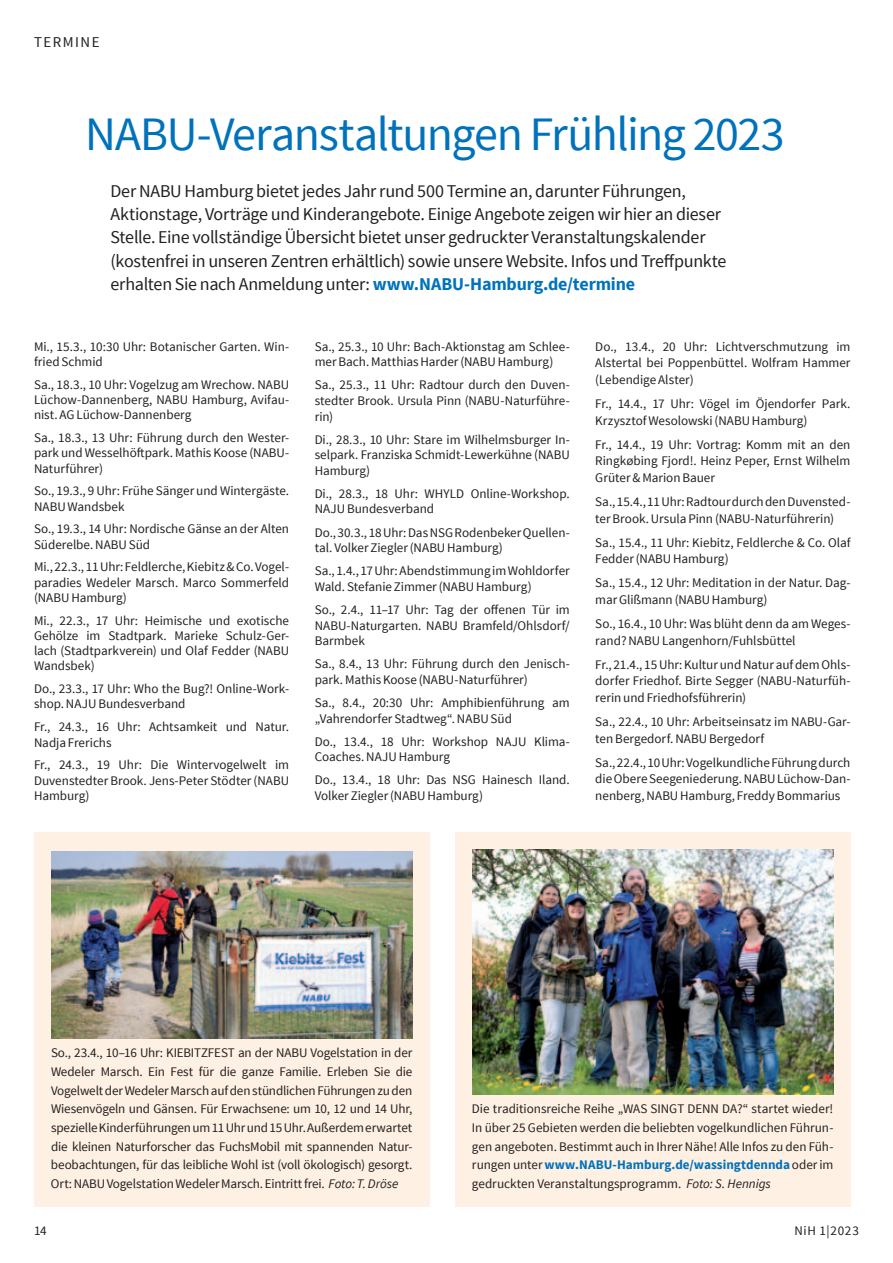
<style>
.page{position:relative;width:893px;height:1263px;background:#fff}
.page>*{position:absolute;margin:0;border:0;box-sizing:border-box;transform-origin:0 0}
.t1{font:48px "Source Sans Pro";letter-spacing:-.03em;color:#0072bc}
.t2{font:18px/23.2px "Source Sans Pro";letter-spacing:-.015em;color:#231f20}
.t3{font:15px "Source Sans Pro";letter-spacing:.1em;color:#231f20}
.t4{font:13.2px/15.3px "Source Sans Pro";color:#231f20}
.s1{font-weight:700;color:#0072bc}
.s2{font-style:italic}
</style>
<div class="page">
<div style="left:455px;top:833px;width:395px;height:374px;background:#fef0e2"></div>
<div style="left:34px;top:833px;width:395px;height:374px;background:#fef0e2"></div>
<img style="left:51px;top:851px;width:361px;height:187px">
<img style="left:472px;top:850px;width:361px;height:244px">
<p class="t3" style="left:34px;top:32px;width:67px">TERMINE</p>
<h1 class="t1" style="left:85px;top:104px;width:701px">NABU-Veranstaltungen Frühling 2023</h1>
<p class="t2" style="left:111px;top:179px;width:617px">Der NABU Hamburg bietet jedes Jahr rund 500 Termine an, darunter Führungen, Aktionstage, Vorträge und Kinderangebote. Einige Angebote zeigen wir hier an dieser Stelle. Eine vollständige Übersicht bietet unser gedruckter Veranstaltungskalender (kostenfrei in unseren Zentren erhältlich) sowie unsere Website. Infos und Treffpunkte erhalten Sie nach Anmeldung unter: <span class="s1">www.NABU-Hamburg.de/termine</span></p>
<p class="t4" style="left:34px;top:339px;width:257px">Mi., 15.3., 10:30 Uhr: Botanischer Garten. Win&shy;fried Schmid</p>
<p class="t4" style="left:34px;top:377px;width:257px;text-align:justify">Sa., 18.3., 10 Uhr: Vogelzug am Wrechow. NABU Lüchow-Dannenberg, NABU Hamburg, Avifau&shy;nist. AG Lüchow-Dannenberg</p>
<p class="t4" style="left:34px;top:430px;width:257px;text-align:justify">Sa., 18.3., 13 Uhr: Führung durch den Wester&shy;park und Wesselhöftpark. Mathis Koose (NABU-Naturführer)</p>
<p class="t4" style="left:34px;top:483px;width:257px">So., 19.3., 9 Uhr: Frühe Sänger und Wintergäste.<br>NABU Wandsbek</p>
<p class="t4" style="left:34px;top:521px;width:257px">So., 19.3., 14 Uhr: Nordische Gänse an der Alten<br>Süderelbe. NABU Süd</p>
<p class="t4" style="left:34px;top:559px;width:257px;text-align:justify">Mi., 22.3., 11 Uhr: Feldlerche, Kiebitz &amp; Co. Vogel&shy;paradies Wedeler Marsch. Marco Sommerfeld (NABU Hamburg)</p>
<p class="t4" style="left:34px;top:613px;width:257px;text-align:justify">Mi., 22.3., 17 Uhr: Heimische und exotische Gehölze im Stadtpark. Marieke Schulz-Ger&shy;lach (Stadtparkverein) und Olaf Fedder (NABU Wandsbek)</p>
<p class="t4" style="left:34px;top:681px;width:257px">Do., 23.3., 17 Uhr: Who the Bug?! Online-Work&shy;shop. NAJU Bundesverband</p>
<p class="t4" style="left:34px;top:719px;width:257px">Fr., 24.3., 16 Uhr: Achtsamkeit und Natur.<br>Nadja Frerichs</p>
<p class="t4" style="left:34px;top:757px;width:257px;text-align:justify">Fr., 24.3., 19 Uhr: Die Wintervogelwelt im Duvenstedter Brook. Jens-Peter Stödter (NABU Hamburg)</p>
<p class="t4" style="left:315px;top:339px;width:257px">Sa., 25.3., 10 Uhr: Bach-Aktionstag am Schlee&shy;mer Bach. Matthias Harder (NABU Hamburg)</p>
<p class="t4" style="left:315px;top:377px;width:257px;text-align:justify">Sa., 25.3., 11 Uhr: Radtour durch den Duven&shy;stedter Brook. Ursula Pinn (NABU-Naturführe&shy;rin)</p>
<p class="t4" style="left:315px;top:432px;width:257px;text-align:justify">Di., 28.3., 10 Uhr: Stare im Wilhelmsburger In&shy;selpark. Franziska Schmidt-Lewerkühne (NABU Hamburg)</p>
<p class="t4" style="left:315px;top:486px;width:257px">Di., 28.3., 18 Uhr: WHYLD Online-Workshop.<br>NAJU Bundesverband</p>
<p class="t4" style="left:315px;top:525px;width:257px">Do., 30.3., 18 Uhr: Das NSG Rodenbeker Quellen&shy;tal. Volker Ziegler (NABU Hamburg)</p>
<p class="t4" style="left:315px;top:563px;width:257px">Sa., 1.4., 17 Uhr: Abendstimmung im Wohldorfer<br>Wald. Stefanie Zimmer (NABU Hamburg)</p>
<p class="t4" style="left:315px;top:602px;width:257px;text-align:justify">So., 2.4., 11–17 Uhr: Tag der offenen Tür im NABU-Naturgarten. NABU Bramfeld/Ohlsdorf/ Barmbek</p>
<p class="t4" style="left:315px;top:656px;width:257px">Sa., 8.4., 13 Uhr: Führung durch den Jenisch&shy;park. Mathis Koose (NABU-Naturführer)</p>
<p class="t4" style="left:315px;top:695px;width:257px">Sa., 8.4., 20:30 Uhr: Amphibienführung am „Vahrendorfer Stadtweg“. NABU Süd</p>
<p class="t4" style="left:315px;top:734px;width:257px">Do., 13.4., 18 Uhr: Workshop NAJU Klima-<br>Coaches. NAJU Hamburg</p>
<p class="t4" style="left:315px;top:772px;width:257px">Do., 13.4., 18 Uhr: Das NSG Hainesch Iland.<br>Volker Ziegler (NABU Hamburg)</p>
<p class="t4" style="left:595px;top:338px;width:257px;line-height:16.6px;text-align:justify">Do., 13.4., 20 Uhr: Lichtverschmutzung im Alstertal bei Poppenbüttel. Wolfram Hammer (Lebendige Alster)</p>
<p class="t4" style="left:595px;top:395px;width:257px;line-height:16.6px">Fr., 14.4., 17 Uhr: Vögel im Öjendorfer Park.<br>Krzysztof Wesolowski (NABU Hamburg)</p>
<p class="t4" style="left:595px;top:436px;width:257px;line-height:16.6px;text-align:justify">Fr., 14.4., 19 Uhr: Vortrag: Komm mit an den Ringkøbing Fjord!. Heinz Peper, Ernst Wilhelm Grüter &amp; Marion Bauer</p>
<p class="t4" style="left:595px;top:493px;width:257px;line-height:16.6px">Sa., 15.4., 11 Uhr: Radtour durch den Duvensted&shy;ter Brook. Ursula Pinn (NABU-Naturführerin)</p>
<p class="t4" style="left:595px;top:534px;width:257px;line-height:16.6px">Sa., 15.4., 11 Uhr: Kiebitz, Feldlerche &amp; Co. Olaf<br>Fedder (NABU Hamburg)</p>
<p class="t4" style="left:595px;top:575px;width:257px;line-height:16.6px">Sa., 15.4., 12 Uhr: Meditation in der Natur. Dag&shy;mar Glißmann (NABU Hamburg)</p>
<p class="t4" style="left:595px;top:615px;width:257px;line-height:16.6px">So., 16.4., 10 Uhr: Was blüht denn da am Weges&shy;rand? NABU Langenhorn/Fuhlsbüttel</p>
<p class="t4" style="left:595px;top:656px;width:257px;line-height:16.6px;text-align:justify">Fr., 21.4., 15 Uhr: Kultur und Natur auf dem Ohls&shy;dorfer Friedhof. Birte Segger (NABU-Naturfüh&shy;rerin und Friedhofsführerin)</p>
<p class="t4" style="left:595px;top:713px;width:257px;line-height:16.6px">Sa., 22.4., 10 Uhr: Arbeitseinsatz im NABU-Gar&shy;ten Bergedorf. NABU Bergedorf</p>
<p class="t4" style="left:595px;top:754px;width:257px;line-height:16.6px;text-align:justify">Sa., 22.4., 10 Uhr: Vogelkundliche Führung durch die Obere Seegeniederung. NABU Lüchow-Dan&shy;nenberg, NABU Hamburg, Freddy Bommarius</p>
<p class="t4" style="left:51px;top:1044px;width:363px;line-height:18.8px;text-align:justify;text-indent:187px">an der NABU Vogelstation in der Wedeler Marsch. Ein Fest für die ganze Familie. Erleben Sie die Vogelwelt der Wedeler Marsch auf den stündlichen Führungen zu den Wiesenvögeln und Gänsen. Für Erwachsene: um 10, 12 und 14 Uhr, spezielle Kinderführungen um 11 Uhr und 15 Uhr. Außerdem erwartet die kleinen Naturforscher das FuchsMobil mit spannenden Natur&shy;beobachtungen, für das leibliche Wohl ist (voll ökologisch) gesorgt.<br>Ort: NABU Vogelstation Wedeler Marsch. Eintritt frei. <span class="s2">Foto: T. Dröse</span></p>
<p class="t4" style="left:51px;top:1045px;width:130px">So., 23.4., 10–16 Uhr: Kiebitzfest</p>
<p class="t4" style="left:472px;top:1100px;width:363px;line-height:18.8px;text-align:justify;text-indent:250px">da?“ startet wieder!<br>In über 25 Gebieten werden die beliebten vogelkundlichen Führun&shy;gen angeboten. Bestimmt auch in Ihrer Nähe! Alle Infos zu den Füh&shy;rungen unter <span class="s1">www.NABU-Hamburg.de/wassingtdennda</span> oder im gedruckten Veranstaltungsprogramm. <span class="s2">Foto: S. Hennigs</span></p>
<p class="t4" style="left:472px;top:1101px;width:187px">Die traditionsreiche Reihe „Was singt</p>
<p class="t4" style="left:688px;top:1101px;width:9px">denn</p>
<p class="t4" style="left:34px;top:1223px;width:14px">14</p>
<p class="t4" style="left:794px;top:1223px;width:66px">NiH 1|2023</p>
</div>
